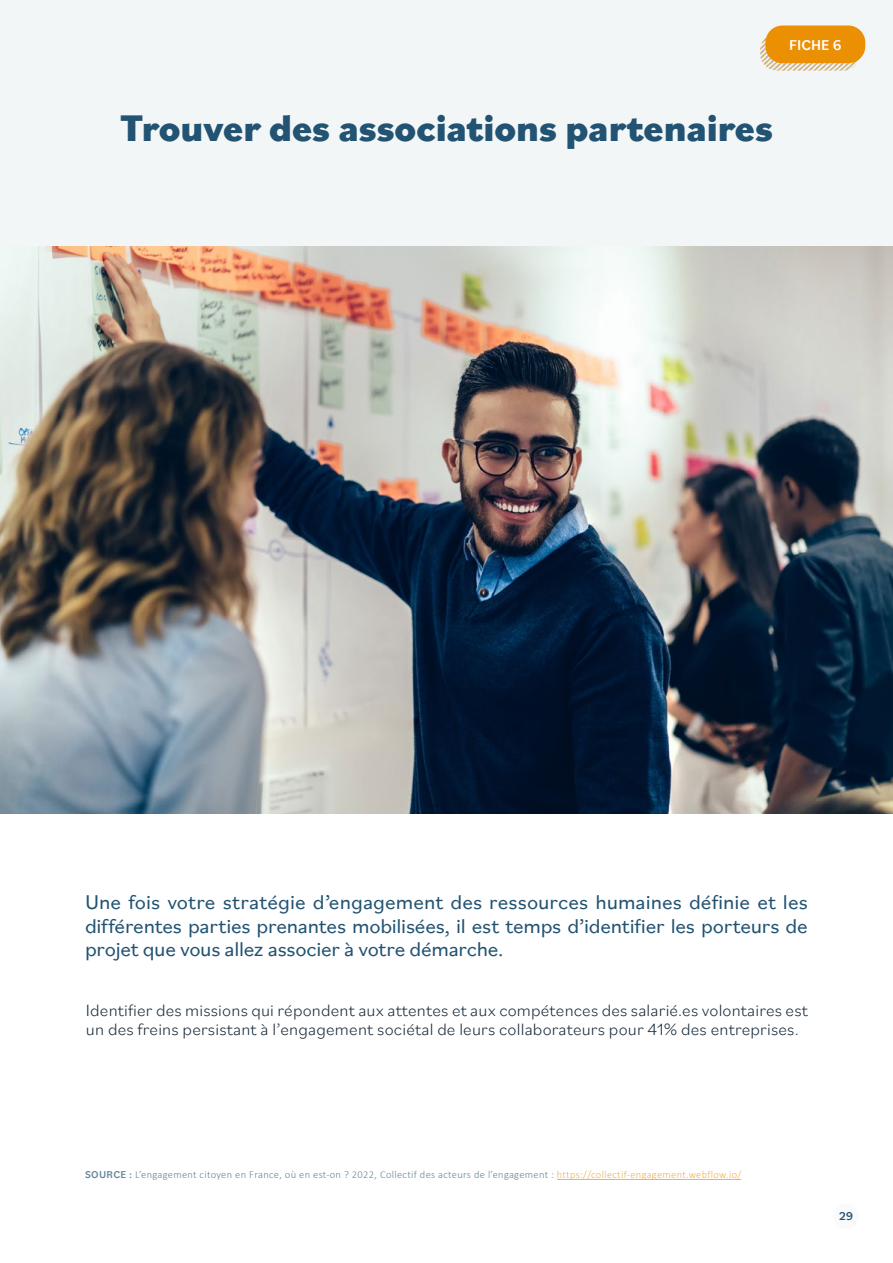
<style>
.page{position:relative;width:893px;height:1263px;background:#fff}
.page>*{position:absolute;margin:0;border:0;box-sizing:border-box;transform-origin:0 0}
.t1{font:800 39px "Bilo";color:#225372}
.t2{font:21px/23.2px "Bilo";letter-spacing:-.015em;color:#225372;text-align:justify}
.t3{font:300 17.25px/19.4px "Bilo";letter-spacing:.01em;color:#1a2c3b}
.t4{font:500 15px "Bilo";color:#fff}
.t5{font:500 12px "Bilo";color:#225372}
.t6{font:300 10.5px "Calibri";letter-spacing:.03em;color:#64879c}
.s1{font-family:"Bilo";font-weight:500}
.s2{color:#f1b14f}
</style>
<div class="page">
<img style="left:0;top:245px;width:893px;height:568px">
<div style="left:0;top:0;width:893px;height:245px;background:#f3f6f7"></div>
<img style="left:760px;top:33px;width:100px;height:38px">
<div style="left:765px;top:26px;width:100px;height:37px;background:#eb9003;border-radius:17px"></div>
<hr style="left:557px;top:1179px;width:184px;height:1px;background:#f1b14f">
<div style="left:833px;top:1203px;width:26px;height:26px;background:#f9fafb;border-radius:50%"></div>
<p class="t4" style="left:789px;top:35px;width:54px">FICHE 6</p>
<h1 class="t1" style="left:120px;top:101px;width:654px">Trouver des associations partenaires</h1>
<p class="t2" style="left:85px;top:890px;width:724px">Une fois votre stratégie d’engagement des ressources humaines définie et les différentes parties prenantes mobilisées, il est temps d’identifier les porteurs de projet que vous allez associer à votre démarche.</p>
<p class="t3" style="left:86px;top:999px;width:723px">Identifier des missions qui répondent aux attentes et aux compétences des salarié.es volontaires est un des freins persistant à l’engagement sociétal de leurs collaborateurs pour 41% des entreprises.</p>
<p class="t6" style="left:85px;top:1168px;width:658px"><span class="s1">SOURCE :</span> L’engagement citoyen en France, où en est-on ? 2022, Collectif des acteurs de l’engagement : <span class="s2">https://collectif-engagement.webflow.io/</span></p>
<p class="t5" style="left:839px;top:1208px;width:15px">29</p>
</div>
